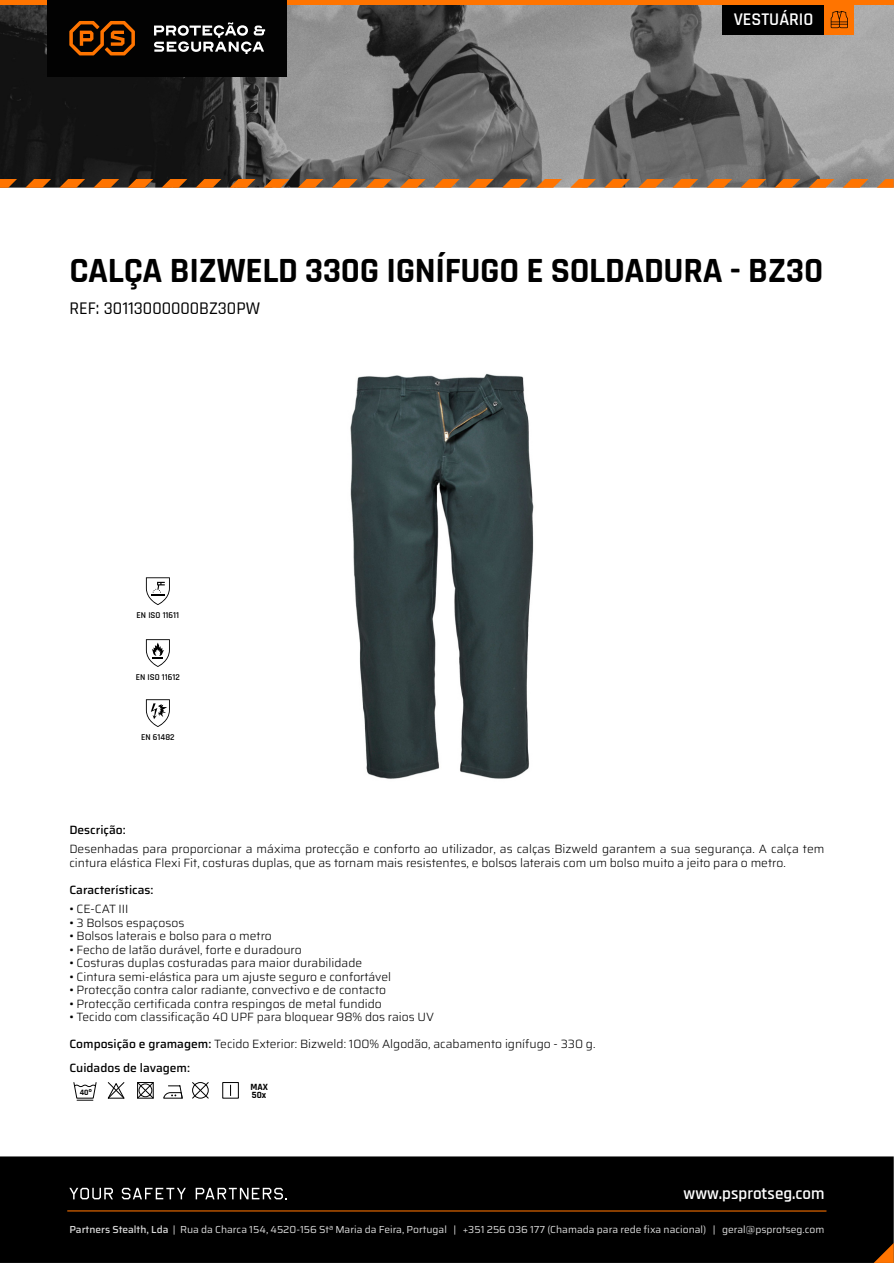
<style>
.page{position:relative;width:894px;height:1263px;background:#fff}
.page>*{position:absolute;margin:0;border:0;box-sizing:border-box;transform-origin:0 0}
.t1{font:700 35.85px "Rajdhani";letter-spacing:-.01em;color:#000}
.t2{font:500 18px "Rajdhani";color:#000}
.t3{font:600 18px "Rajdhani";color:#fff}
.t4{font:600 16.95px "Rajdhani";color:#fff}
.t5{font:300 12px/13.5px "Saira";color:#000}
.t6{font:500 12px "Saira";color:#000}
.t7{font:10.2px "Saira";color:#dadada}
.t8{font:700 9.6px/7.6px "Rajdhani";color:#020202}
.t9{font:600 9px "Rajdhani";color:#000}
.t10{font:700 8.25px "Rajdhani";color:#020202}
.s1{font-weight:500}
.s2{font-family:"Arial"}
</style>
<div class="page">
<img style="left:0;top:5px;width:893px;height:183px">
<div style="left:0;top:1156px;width:893px;height:107px;background:#000"></div>
<svg style="left:69px;top:1188px;width:44px;height:11px"></svg>
<svg style="left:122px;top:1188px;width:64px;height:11px"></svg>
<svg style="left:195px;top:1188px;width:92px;height:11px"></svg>
<hr style="left:67px;top:1210px;width:759px;height:1px;background:#ff7400">
<div style="left:0;top:0;width:893px;height:5px;background:#ff7400"></div>
<div style="left:47px;top:0;width:240px;height:76px;background:#020202"></div>
<svg style="left:154px;top:22px;width:111px;height:32px"></svg>
<svg style="left:69px;top:21px;width:66px;height:34px"></svg>
<div style="left:721px;top:5px;width:103px;height:29px;background:#000"></div>
<div style="left:824px;top:5px;width:29px;height:29px;background:#ff7400"></div>
<svg style="left:830px;top:11px;width:17px;height:17px"></svg>
<svg style="left:873px;top:1243px;width:20px;height:20px"></svg>
<svg style="left:0;top:179px;width:17px;height:9px"></svg>
<svg style="left:263px;top:179px;width:26px;height:9px"></svg>
<svg style="left:536px;top:179px;width:25px;height:9px"></svg>
<svg style="left:740px;top:179px;width:26px;height:9px"></svg>
<svg style="left:127px;top:179px;width:26px;height:9px"></svg>
<svg style="left:400px;top:179px;width:25px;height:9px"></svg>
<svg style="left:672px;top:179px;width:26px;height:9px"></svg>
<svg style="left:876px;top:179px;width:17px;height:9px"></svg>
<svg style="left:59px;top:179px;width:26px;height:9px"></svg>
<svg style="left:331px;top:179px;width:26px;height:9px"></svg>
<svg style="left:604px;top:179px;width:25px;height:9px"></svg>
<svg style="left:808px;top:179px;width:26px;height:9px"></svg>
<svg style="left:195px;top:179px;width:26px;height:9px"></svg>
<svg style="left:468px;top:179px;width:25px;height:9px"></svg>
<svg style="left:25px;top:179px;width:26px;height:9px"></svg>
<svg style="left:297px;top:179px;width:26px;height:9px"></svg>
<svg style="left:570px;top:179px;width:25px;height:9px"></svg>
<svg style="left:774px;top:179px;width:26px;height:9px"></svg>
<svg style="left:161px;top:179px;width:26px;height:9px"></svg>
<svg style="left:434px;top:179px;width:25px;height:9px"></svg>
<svg style="left:706px;top:179px;width:26px;height:9px"></svg>
<svg style="left:93px;top:179px;width:26px;height:9px"></svg>
<svg style="left:366px;top:179px;width:25px;height:9px"></svg>
<svg style="left:638px;top:179px;width:26px;height:9px"></svg>
<svg style="left:842px;top:179px;width:26px;height:9px"></svg>
<svg style="left:229px;top:179px;width:26px;height:9px"></svg>
<svg style="left:502px;top:179px;width:25px;height:9px"></svg>
<svg style="left:107px;top:1082px;width:18px;height:17px"></svg>
<svg style="left:73px;top:1082px;width:24px;height:19px"></svg>
<svg style="left:192px;top:1082px;width:17px;height:17px"></svg>
<svg style="left:163px;top:1085px;width:20px;height:14px"></svg>
<svg style="left:139px;top:1084px;width:13px;height:13px"></svg>
<div style="left:192px;top:1082px;width:16px;height:17px;border:1px solid #020202;border-radius:50%"></div>
<div style="left:138px;top:1083px;width:14px;height:14px;border:1px solid #020202;border-radius:50%"></div>
<div style="left:137px;top:1082px;width:17px;height:17px;border:1px solid #020202"></div>
<div style="left:222px;top:1082px;width:17px;height:17px;border:1px solid #020202"></div>
<svg style="left:146px;top:639px;width:24px;height:28px"></svg>
<svg style="left:146px;top:577px;width:24px;height:28px"></svg>
<svg style="left:146px;top:699px;width:24px;height:28px"></svg>
<img style="left:350px;top:373px;width:184px;height:406px">
<h2 class="t3" style="left:733px;top:8px;width:81px">VESTUÁRIO</h2>
<h1 class="t1" style="left:69px;top:249px;width:755px">CALÇA BIZWELD 330G IGNÍFUGO E SOLDADURA - BZ30</h1>
<h2 class="t2" style="left:69px;top:297px;width:192px">REF: 30113000000BZ30PW</h2>
<p class="t9" style="left:137px;top:610px;width:44px">EN ISO 11611</p>
<p class="t9" style="left:136px;top:672px;width:45px">EN ISO 11612</p>
<p class="t9" style="left:141px;top:732px;width:35px">EN 61482</p>
<p class="t6" style="left:69px;top:820px;width:58px">Descrição:</p>
<p class="t5" style="left:69px;top:842px;width:756px">Desenhadas para proporcionar a máxima protecção e conforto ao utilizador, as calças Bizweld garantem a sua segurança. A calça tem cintura elástica Flexi Fit, costuras duplas, que as tornam mais resistentes, e bolsos laterais com um bolso muito a jeito para o metro.</p>
<p class="t6" style="left:69px;top:880px;width:86px">Características:</p>
<p class="t5" style="left:69px;top:902px;width:61px">• CE-CAT III</p>
<p class="t5" style="left:69px;top:916px;width:116px">• 3 Bolsos espaçosos</p>
<p class="t5" style="left:69px;top:929px;width:204px">• Bolsos laterais e bolso para o metro</p>
<p class="t5" style="left:69px;top:943px;width:234px">• Fecho de latão durável, forte e duradouro</p>
<p class="t5" style="left:69px;top:956px;width:294px">• Costuras duplas costuradas para maior durabilidade</p>
<p class="t5" style="left:69px;top:970px;width:323px">• Cintura semi-elástica para um ajuste seguro e confortável</p>
<p class="t5" style="left:69px;top:983px;width:318px">• Protecção contra calor radiante, convectivo e de contacto</p>
<p class="t5" style="left:69px;top:997px;width:314px">• Protecção certificada contra respingos de metal fundido</p>
<p class="t5" style="left:69px;top:1010px;width:366px">• Tecido com classificação 40 UPF para bloquear 98% dos raios UV</p>
<p class="t5" style="left:69px;top:1032px;width:527px;line-height:24px"><span class="s1">Composição e gramagem:</span> Tecido Exterior: Bizweld: 100% Algodão, acabamento ignífugo - 330 g.<br><span class="s1">Cuidados de lavagem:</span></p>
<p class="t10" style="left:80px;top:1087px;width:14px">40<span class="s2">º</span></p>
<p class="t8" style="left:250px;top:1084px;width:19px">MAX<br>50x</p>
<h3 class="t4" style="left:683px;top:1183px;width:142px">www.psprotseg.com</h3>
<p class="t7" style="left:69px;top:1221px;width:756px"><span class="s1">Partners Stealth, Lda</span> | Rua da Charca 154, 4520-156 Stª Maria da Feira, Portugal | +351 256 036 177 (Chamada para rede fixa nacional) | geral@psprotseg.com</p>
</div>
